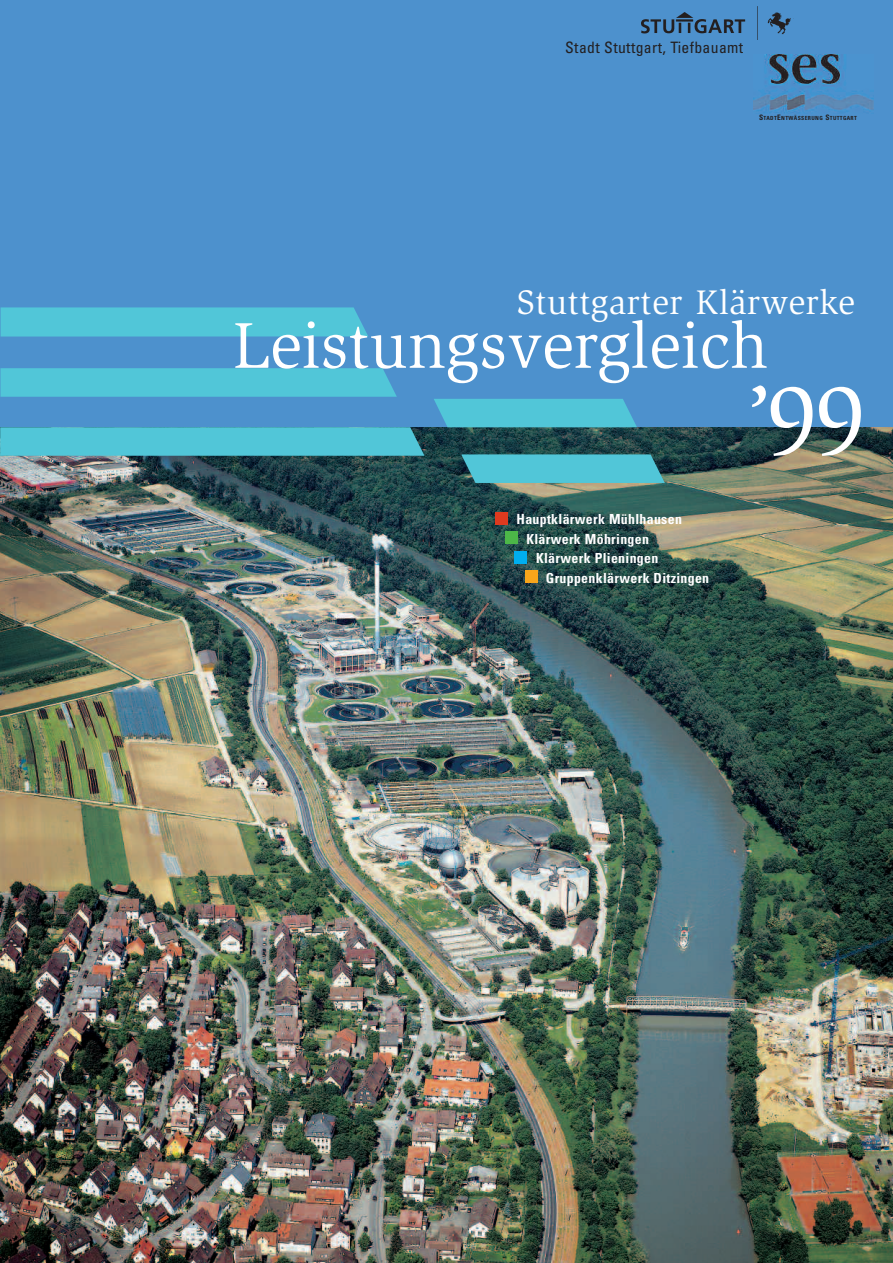
<style>
.page{position:relative;width:893px;height:1263px;background:#fff}
.page>*{position:absolute;margin:0;border:0;box-sizing:border-box;transform-origin:0 0}
.t1{font:118.35px "Helvetica";color:#de3a1f}
.t2{font:101.25px "Slimbach";color:#fff}
.t3{font:66.45px "Slimbach";color:#fff}
.t4{font:35.1px "Slimbach";letter-spacing:.015em;color:#fff}
.t5{font:condensed 15.75px "Univers";letter-spacing:.02em;color:#231f20}
.t6{font:700 condensed 13.95px "Univers";letter-spacing:.02em;color:#fff}
.t7{font:700 condensed 5.7px "Univers";letter-spacing:.065em;color:#231f20}
.s1{font-size:7.5px}
.s2{color:#4cb848}
.s3{color:#00aeef}
.s4{color:#f9a51b}
</style>
<div class="page">
<img style="left:1px;top:427px;width:892px;height:836px">
<div style="left:0;top:0;width:893px;height:427px;background:#4d91cd"></div>
<hr style="left:0;top:0;width:1px;height:1263px;background:#4d91cd">
<svg style="left:461px;top:454px;width:204px;height:29px"></svg>
<svg style="left:434px;top:399px;width:203px;height:28px"></svg>
<svg style="left:0;top:427px;width:424px;height:29px"></svg>
<svg style="left:0;top:368px;width:397px;height:29px"></svg>
<div style="left:1px;top:307px;width:367px;height:29px;background:#51c6d8"></div>
<img style="left:753px;top:55px;width:120px;height:59px">
<img style="left:641px;top:7px;width:153px;height:33px">
<p class="t5" style="left:565px;top:41px;width:180px">Stadt Stuttgart, Tiefbauamt</p>
<p class="t7" style="left:759px;top:116px;width:99px"><span class="s1">S</span>TADT<span class="s1">E</span>NTWÄSSERUNG <span class="s1">S</span>TUTTGART</p>
<h3 class="t4" style="left:517px;top:288px;width:340px">Stuttgarter Klärwerke</h3>
<h3 class="t3" style="left:233px;top:320px;width:537px">Leistungsvergleich</h3>
<h1 class="t1" style="left:485px;top:440px;width:65px">.<span class="s2">.</span><span class="s3">.</span><span class="s4">.</span></h1>
<p class="t6" style="left:517px;top:514px;width:167px">Hauptklärwerk Mühlhausen</p>
<p class="t6" style="left:526px;top:534px;width:124px">Klärwerk Möhringen</p>
<p class="t6" style="left:536px;top:553px;width:124px">Klärwerk Plieningen</p>
<p class="t6" style="left:546px;top:573px;width:165px">Gruppenklärwerk Ditzingen</p>
<h2 class="t2" style="left:744px;top:382px;width:124px">’99</h2>
</div>
